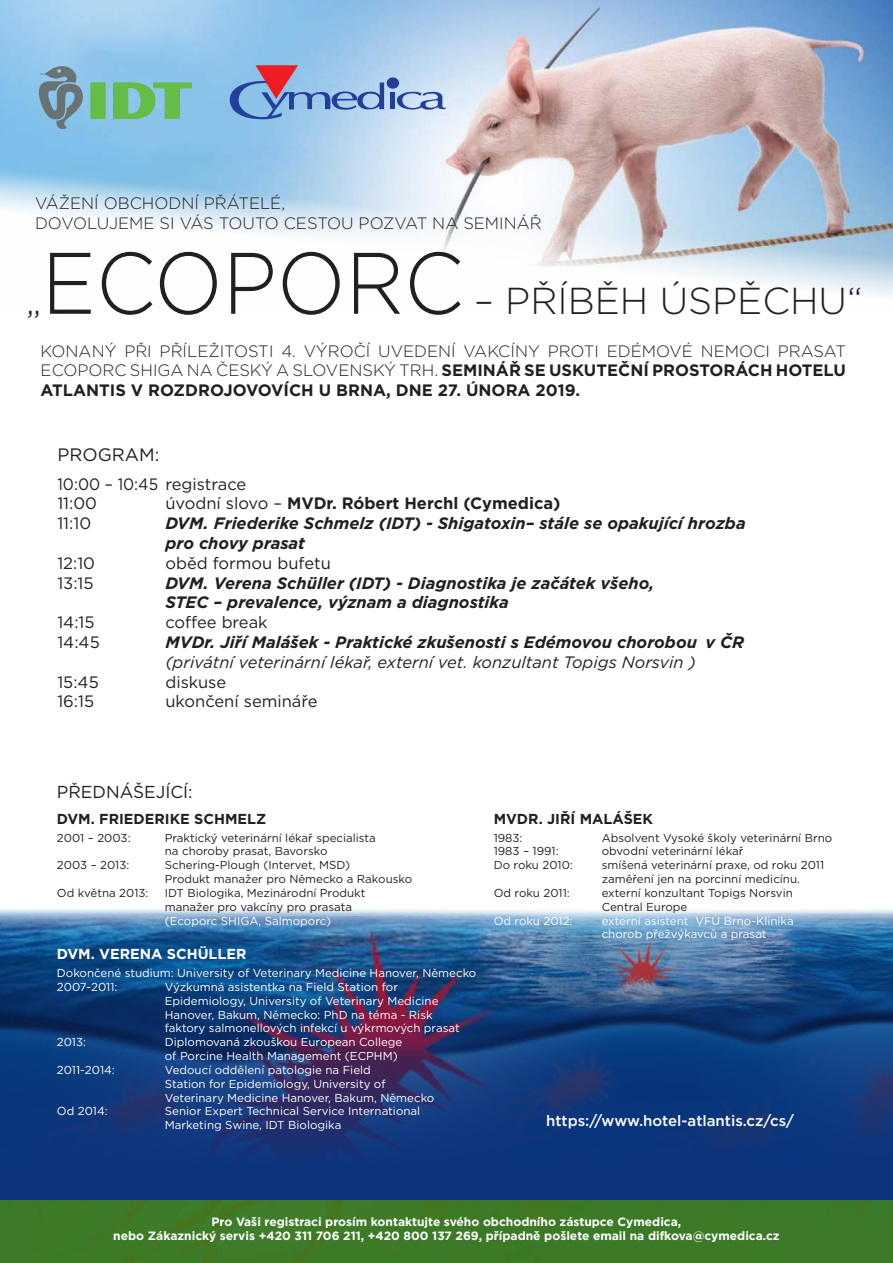
<style>
.page{position:relative;width:893px;height:1263px;background:#fff}
.page>*{position:absolute;margin:0;border:0;box-sizing:border-box;transform-origin:0 0}
.t1{font:300 87px "Gotham";color:#231f20;scale:.93 1}
.t2{font:300 37.5px "Gotham";color:#231f20}
.t3{font:18px "Gotham";color:#231f20}
.t4{font:17.25px "Gotham";color:#231f20}
.t5{font:300 16.5px/19.8px "Gotham";color:#231f20;text-align:justify}
.t6{font:italic 700 16.5px/19.8px "Gotham";color:#231f20}
.t7{font:16.5px "Gotham";color:#231f20}
.t8{font:italic 16.5px "Gotham";color:#231f20}
.t9{font:700 16.5px "Gotham";color:#231f20}
.t10{font:16.5px/19.8px "Gotham";color:#231f20;scale:.94 1}
.t11{font:500 15px "Gotham";color:#fff}
.t12{font:700 14.4px "Gotham";color:#231f20}
.t13{font:700 14.4px "Gotham";color:#fff}
.t14{font:700 12px/14.4px "Gotham";color:#fff;text-align:center}
.t15{font:11.55px/13.8px "Gotham";color:#fff}
.t16{font:11.55px/13.8px "Gotham";color:#231f20}
.s1{font-weight:700}
.s2{font-weight:400}
</style>
<div class="page">
<div style="left:0;top:1200px;width:893px;height:63px;background:#3c7a27"></div>
<img style="left:0;top:909px;width:893px;height:291px">
<img style="left:0;top:0;width:893px;height:296px">
<svg style="left:113px;top:82px;width:79px;height:37px;background:#73be83"></svg>
<div style="left:90px;top:82px;width:16px;height:37px;background:#65bc46"></div>
<svg style="left:37px;top:65px;width:46px;height:65px;background:#799cb1"></svg>
<svg style="left:226px;top:65px;width:158px;height:54px;background:#8fa4cd"></svg>
<div style="left:390px;top:93px;width:5px;height:16px;background:#223f99"></div>
<div style="left:387px;top:77px;width:12px;height:12px;background:#223f99;border-radius:50%"></div>
<svg style="left:397px;top:91px;width:49px;height:19px"></svg>
<svg style="left:0;top:179px;width:544px;height:87px"></svg>
<h3 class="t5" style="left:35px;top:193px;width:508px">VÁŽENÍ OBCHODNÍ PŘÁTELÉ,<br>DOVOLUJEME SI VÁS TOUTO CESTOU POZVAT NA SEMINÁŘ</h3>
<h2 class="t2" style="left:26px;top:277px;width:17px">„</h2>
<h1 class="t1" style="left:42px;top:228px;width:455px">ECOPORC</h1>
<h2 class="t2" style="left:474px;top:277px;width:390px">– PŘÍBĚH ÚSPĚCHU“</h2>
<h3 class="t5" style="left:41px;top:340px;width:807px">KONANÝ PŘI PŘÍLEŽITOSTI 4. VÝROČÍ UVEDENÍ VAKCÍNY PROTI EDÉMOVÉ NEMOCI PRASAT ECOPORC SHIGA NA ČESKÝ A SLOVENSKÝ TRH. <span class="s1">SEMINÁŘ SE USKUTEČNÍ PROSTORÁCH HOTELU ATLANTIS V ROZDROJOVOVÍCH U BRNA, DNE 27. ÚNORA 2019.</span></h3>
<h3 class="t3" style="left:57px;top:443px;width:103px">PROGRAM:</h3>
<h3 class="t10" style="left:57px;top:473px;width:202px">10:00 – 10:45 registrace<br>11:00</h3>
<h3 class="t9" style="left:165px;top:493px;width:397px"><span class="s2">úvodní slovo –</span> MVDr. Róbert Herchl (Cymedica)</h3>
<h3 class="t7" style="left:57px;top:513px;width:35px">11:10</h3>
<h3 class="t6" style="left:165px;top:513px;width:582px">DVM. Friederike Schmelz (IDT) - Shigatoxin– stále se opakující hrozba pro chovy prasat</h3>
<h3 class="t7" style="left:57px;top:552px;width:39px">12:10</h3>
<h3 class="t7" style="left:165px;top:552px;width:167px">oběd formou bufetu</h3>
<h3 class="t7" style="left:57px;top:572px;width:38px">13:15</h3>
<h3 class="t6" style="left:165px;top:573px;width:490px">DVM. Verena Schüller (IDT) - Diagnostika je začátek všeho,<br>STEC – prevalence, význam a diagnostika</h3>
<h3 class="t7" style="left:57px;top:612px;width:39px">14:15</h3>
<h3 class="t7" style="left:165px;top:612px;width:104px">coffee break</h3>
<h3 class="t7" style="left:57px;top:632px;width:44px">14:45</h3>
<h3 class="t6" style="left:165px;top:632px;width:580px">MVDr. Jiří Malášek - Praktické zkušenosti s Edémovou chorobou v ČR</h3>
<h3 class="t8" style="left:165px;top:651px;width:532px">(privátní veterinární lékař, externí vet. konzultant Topigs Norsvin )</h3>
<h3 class="t7" style="left:57px;top:671px;width:43px">15:45</h3>
<h3 class="t7" style="left:165px;top:671px;width:62px">diskuse</h3>
<h3 class="t7" style="left:57px;top:691px;width:38px">16:15</h3>
<h3 class="t7" style="left:165px;top:691px;width:154px">ukončení semináře</h3>
<h3 class="t4" style="left:57px;top:781px;width:137px">PŘEDNÁŠEJÍCÍ:</h3>
<p class="t12" style="left:57px;top:809px;width:211px">DVM. FRIEDERIKE SCHMELZ</p>
<p class="t16" style="left:57px;top:830px;width:75px">2001 – 2003:</p>
<p class="t16" style="left:165px;top:830px;width:213px">Praktický veterinární lékař specialista na choroby prasat, Bavorsko</p>
<p class="t16" style="left:57px;top:858px;width:74px">2003 – 2013:</p>
<p class="t16" style="left:165px;top:858px;width:249px">Schering-Plough (Intervet, MSD)<br>Produkt manažer pro Německo a Rakousko</p>
<p class="t16" style="left:57px;top:886px;width:93px">Od května 2013:</p>
<p class="t16" style="left:165px;top:886px;width:202px">IDT Biologika, Mezinárodní Produkt manažer pro vakcíny pro prasata</p>
<p class="t15" style="left:165px;top:913px;width:168px">(Ecoporc SHIGA, Salmoporc)</p>
<p class="t13" style="left:57px;top:944px;width:191px">DVM. VERENA SCHÜLLER</p>
<p class="t15" style="left:57px;top:966px;width:421px">Dokončené studium: University of Veterinary Medicine Hanover, Německo<br>2007-2011:</p>
<p class="t15" style="left:165px;top:979px;width:296px">Výzkumná asistentka na Field Station for Epidemiology, University of Veterinary Medicine Hanover, Bakum, Německo: PhD na téma - Risk faktory salmonellových infekcí u výkrmových prasat</p>
<p class="t15" style="left:57px;top:1035px;width:31px">2013:</p>
<p class="t15" style="left:165px;top:1035px;width:239px">Diplomovaná zkouškou European College of Porcine Health Management (ECPHM)</p>
<p class="t15" style="left:57px;top:1062px;width:59px">2011-2014:</p>
<p class="t15" style="left:165px;top:1062px;width:271px">Vedoucí oddělení patologie na Field<br>Station for Epidemiology, University of<br>Veterinary Medicine Hanover, Bakum, Německo</p>
<p class="t15" style="left:57px;top:1104px;width:52px">Od 2014:</p>
<p class="t15" style="left:165px;top:1104px;width:257px">Senior Expert Technical Service International<br>Marketing Swine, IDT Biologika</p>
<p class="t12" style="left:494px;top:809px;width:161px">MVDR. JIŘÍ MALÁŠEK</p>
<p class="t16" style="left:494px;top:830px;width:30px">1983:</p>
<p class="t16" style="left:602px;top:830px;width:232px">Absolvent Vysoké školy veterinární Brno</p>
<p class="t16" style="left:494px;top:844px;width:67px">1983 – 1991:</p>
<p class="t16" style="left:602px;top:844px;width:143px">obvodní veterinární lékař</p>
<p class="t16" style="left:494px;top:858px;width:81px">Do roku 2010:</p>
<p class="t16" style="left:602px;top:858px;width:224px">smíšená veterinární praxe, od roku 2011 zaměření jen na porcinní medicínu.</p>
<p class="t16" style="left:494px;top:886px;width:78px">Od roku 2011:</p>
<p class="t16" style="left:602px;top:886px;width:193px">externí konzultant Topigs Norsvin<br>Central Europe</p>
<p class="t15" style="left:494px;top:913px;width:80px">Od roku 2012:</p>
<p class="t15" style="left:602px;top:913px;width:193px">externí asistent VFU Brno-Klinika chorob přežvýkavců a prasat</p>
<p class="t11" style="left:546px;top:1111px;width:250px">https://www.hotel-atlantis.cz/cs/</p>
<p class="t14" style="left:113px;top:1214px;width:668px">Pro Vaši registraci prosím kontaktujte svého obchodního zástupce Cymedica,<br>nebo Zákaznický servis +420 311 706 211, +420 800 137 269, případně pošlete email na difkova@cymedica.cz</p>
</div>
